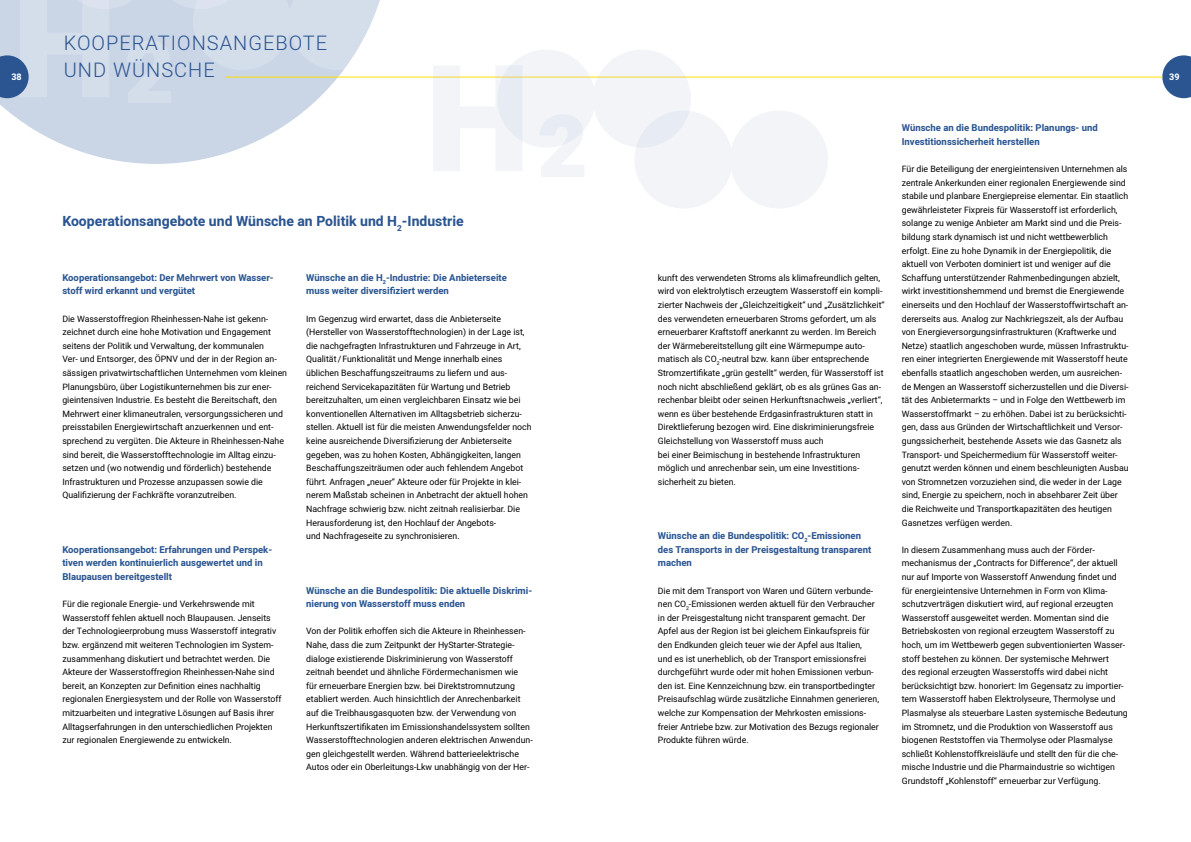
<style>
.page{position:relative;width:1191px;height:842px;background:#fff}
.page>*{position:absolute;margin:0;border:0;box-sizing:border-box;transform-origin:0 0}
.t1{font:300 20px/27.2px "Heebo";letter-spacing:.05em;color:#2b5591}
.t2{font:700 14px "Heebo";color:#2b5591}
.t3{font:700 9.5px/13.6px "Heebo";color:#2b5591}
.t4{font:700 9px "Heebo";color:#fff}
.t5{font:8.8px/13.6px "Heebo";color:#000}
</style>
<div class="page">
<svg style="left:0;top:76px;width:391px;height:88px;fill:#cad5e6"></svg>
<svg style="left:0;top:0;width:386px;height:103px;background:#cfd8e7"></svg>
<svg style="left:1162px;top:55px;width:29px;height:43px"></svg>
<hr style="left:225px;top:77px;width:937px;height:1px;background:#fd0">
<svg style="left:433px;top:66px;width:151px;height:111px"></svg>
<div style="left:497px;top:50px;width:98px;height:98px;background:#f2f4f8;border-radius:50%"></div>
<div style="left:593px;top:50px;width:98px;height:98px;background:#f2f4f8;border-radius:50%"></div>
<div style="left:634px;top:111px;width:98px;height:98px;background:#f2f4f8;border-radius:50%"></div>
<div style="left:730px;top:111px;width:98px;height:98px;background:#f2f4f8;border-radius:50%"></div>
<h1 class="t1" style="left:64px;top:29px;width:265px">KOOPERATIONSANGEBOTE<br>UND WÜNSCHE</h1>
<p class="t4" style="left:11px;top:70px;width:12px">38</p>
<p class="t4" style="left:1169px;top:70px;width:12px">39</p>
<h2 class="t2" style="left:62px;top:212px;width:403px">Kooperationsangebote und Wünsche an Politik und H<sub>2</sub>-Industrie</h2>
<p class="t3" style="left:62px;top:271px;width:213px">Kooperationsangebot: Der Mehrwert von Wasser&shy;stoff wird erkannt und vergütet</p>
<p class="t5" style="left:62px;top:312px;width:226px">Die Wasserstoffregion Rheinhessen-Nahe ist gekenn&shy;zeichnet durch eine hohe Motivation und Engagement seitens der Politik und Verwaltung, der kommunalen<br>Ver- und Entsorger, des ÖPNV und der in der Region an&shy;sässigen privatwirtschaftlichen Unternehmen vom kleinen Planungsbüro, über Logistikunternehmen bis zur ener&shy;gieintensiven Industrie. Es besteht die Bereitschaft, den Mehrwert einer klimaneutralen, versorgungssicheren und preisstabilen Energiewirtschaft anzuerkennen und ent&shy;sprechend zu vergüten. Die Akteure in Rheinhessen-Nahe sind bereit, die Wasserstofftechnologie im Alltag einzu&shy;setzen und (wo notwendig und förderlich) bestehende Infrastrukturen und Prozesse anzupassen sowie die Qualifizierung der Fachkräfte voranzutreiben.</p>
<p class="t3" style="left:62px;top:543px;width:210px">Kooperationsangebot: Erfahrungen und Perspek&shy;tiven werden kontinuierlich ausgewertet und in<br>Blaupausen bereitgestellt</p>
<p class="t5" style="left:62px;top:597px;width:221px">Für die regionale Energie- und Verkehrswende mit Wasserstoff fehlen aktuell noch Blaupausen. Jenseits der Technologieerprobung muss Wasserstoff integrativ bzw. ergänzend mit weiteren Technologien im System&shy;zusammenhang diskutiert und betrachtet werden. Die Akteure der Wasserstoffregion Rheinhessen-Nahe sind bereit, an Konzepten zur Definition eines nachhaltig regionalen Energiesystem und der Rolle von Wasserstoff mitzuarbeiten und integrative Lösungen auf Basis ihrer Alltagserfahrungen in den unterschiedlichen Projekten zur regionalen Energiewende zu entwickeln.</p>
<p class="t3" style="left:306px;top:271px;width:202px">Wünsche an die H<sub>2</sub>-Industrie: Die Anbieterseite muss weiter diversifiziert werden</p>
<p class="t5" style="left:306px;top:312px;width:227px">Im Gegenzug wird erwartet, dass die Anbieterseite (Hersteller von Wasserstofftechnologien) in der Lage ist, die nachgefragten Infrastrukturen und Fahrzeuge in Art, Qualität /Funktionalität und Menge innerhalb eines üblichen Beschaffungszeitraums zu liefern und aus&shy;reichend Servicekapazitäten für Wartung und Betrieb bereitzuhalten, um einen vergleichbaren Einsatz wie bei konventionellen Alternativen im Alltagsbetrieb sicherzu&shy;stellen. Aktuell ist für die meisten Anwendungsfelder noch keine ausreichende Diversifizierung der Anbieterseite gegeben, was zu hohen Kosten, Abhängigkeiten, langen Beschaffungszeiträumen oder auch fehlendem Angebot führt. Anfragen „neuer“ Akteure oder für Projekte in klei&shy;nerem Maßstab scheinen in Anbetracht der aktuell hohen Nachfrage schwierig bzw. nicht zeitnah realisierbar. Die Herausforderung ist, den Hochlauf der Angebots-<br>und Nachfrageseite zu synchronisieren.</p>
<p class="t3" style="left:306px;top:584px;width:227px">Wünsche an die Bundespolitik: Die aktuelle Diskrimi&shy;nierung von Wasserstoff muss enden</p>
<p class="t5" style="left:306px;top:624px;width:228px">Von der Politik erhoffen sich die Akteure in Rheinhessen-Nahe, dass die zum Zeitpunkt der HyStarter-Strategie&shy;dialoge existierende Diskriminierung von Wasserstoff zeitnah beendet und ähnliche Fördermechanismen wie<br>für erneuerbare Energien bzw. bei Direktstromnutzung etabliert werden. Auch hinsichtlich der Anrechenbarkeit auf die Treibhausgasquoten bzw. der Verwendung von Herkunftszertifikaten im Emissionshandelssystem sollten Wasserstofftechnologien anderen elektrischen Anwendun&shy;gen gleichgestellt werden. Während batterieelektrische Autos oder ein Oberleitungs-Lkw unabhängig von der Her-</p>
<p class="t5" style="left:658px;top:271px;width:228px">kunft des verwendeten Stroms als klimafreundlich gelten, wird von elektrolytisch erzeugtem Wasserstoff ein kompli&shy;zierter Nachweis der „Gleichzeitigkeit“ und „Zusätzlichkeit“ des verwendeten erneuerbaren Stroms gefordert, um als erneuerbarer Kraftstoff anerkannt zu werden. Im Bereich der Wärmebereitstellung gilt eine Wärmepumpe auto&shy;matisch als CO<sub>2</sub>-neutral bzw. kann über entsprechende Stromzertifikate „grün gestellt“ werden, für Wasserstoff ist noch nicht abschließend geklärt, ob es als grünes Gas an&shy;rechenbar bleibt oder seinen Herkunftsnachweis „verliert“, wenn es über bestehende Erdgasinfrastrukturen statt in Direktlieferung bezogen wird. Eine diskriminierungsfreie Gleichstellung von Wasserstoff muss auch<br>bei einer Beimischung in bestehende Infrastrukturen möglich und anrechenbar sein, um eine Investitions&shy;sicherheit zu bieten.</p>
<p class="t3" style="left:658px;top:529px;width:215px">Wünsche an die Bundespolitik: CO<sub>2</sub>-Emissionen des Transports in der Preisgestaltung transparent machen</p>
<p class="t5" style="left:658px;top:584px;width:223px">Die mit dem Transport von Waren und Gütern verbunde&shy;nen CO<sub>2</sub>-Emissionen werden aktuell für den Verbraucher in der Preisgestaltung nicht transparent gemacht. Der Apfel aus der Region ist bei gleichem Einkaufspreis für den Endkunden gleich teuer wie der Apfel aus Italien,<br>und es ist unerheblich, ob der Transport emissionsfrei durchgeführt wurde oder mit hohen Emissionen verbun&shy;den ist. Eine Kennzeichnung bzw. ein transportbedingter Preisaufschlag würde zusätzliche Einnahmen generieren, welche zur Kompensation der Mehrkosten emissions&shy;freier Antriebe bzw. zur Motivation des Bezugs regionaler Produkte führen würde.</p>
<p class="t3" style="left:901px;top:121px;width:198px">Wünsche an die Bundespolitik: Planungs- und<br>Investitionssicherheit herstellen</p>
<p class="t5" style="left:901px;top:162px;width:228px">Für die Beteiligung der energieintensiven Unternehmen als zentrale Ankerkunden einer regionalen Energiewende sind stabile und planbare Energiepreise elementar. Ein staatlich gewährleisteter Fixpreis für Wasserstoff ist erforderlich, solange zu wenige Anbieter am Markt sind und die Preis&shy;bildung stark dynamisch ist und nicht wettbewerblich erfolgt. Eine zu hohe Dynamik in der Energiepolitik, die aktuell von Verboten dominiert ist und weniger auf die Schaffung unterstützender Rahmenbedingungen abzielt, wirkt investitionshemmend und bremst die Energiewende einerseits und den Hochlauf der Wasserstoffwirtschaft an&shy;dererseits aus. Analog zur Nachkriegszeit, als der Aufbau von Energieversorgungsinfrastrukturen (Kraftwerke und Netze) staatlich angeschoben wurde, müssen Infrastruktu&shy;ren einer integrierten Energiewende mit Wasserstoff heute ebenfalls staatlich angeschoben werden, um ausreichen&shy;de Mengen an Wasserstoff sicherzustellen und die Diversi&shy;tät des Anbietermarkts – und in Folge den Wettbewerb im Wasserstoffmarkt – zu erhöhen. Dabei ist zu berücksichti&shy;gen, dass aus Gründen der Wirtschaftlichkeit und Versor&shy;gungssicherheit, bestehende Assets wie das Gasnetz als Transport- und Speichermedium für Wasserstoff weiter&shy;genutzt werden können und einem beschleunigten Ausbau von Stromnetzen vorzuziehen sind, die weder in der Lage sind, Energie zu speichern, noch in absehbarer Zeit über die Reichweite und Transportkapazitäten des heutigen Gasnetzes verfügen werden.</p>
<p class="t5" style="left:901px;top:543px;width:228px">In diesem Zusammenhang muss auch der Förder&shy;mechanismus der „Contracts for Difference“, der aktuell nur auf Importe von Wasserstoff Anwendung findet und für energieintensive Unternehmen in Form von Klima&shy;schutzverträgen diskutiert wird, auf regional erzeugten Wasserstoff ausgeweitet werden. Momentan sind die Betriebskosten von regional erzeugtem Wasserstoff zu hoch, um im Wettbewerb gegen subventionierten Wasser&shy;stoff bestehen zu können. Der systemische Mehrwert<br>des regional erzeugten Wasserstoffs wird dabei nicht berücksichtigt bzw. honoriert: Im Gegensatz zu importier&shy;tem Wasserstoff haben Elektrolyseure, Thermolyse und Plasmalyse als steuerbare Lasten systemische Bedeutung im Stromnetz, und die Produktion von Wasserstoff aus biogenen Reststoffen via Thermolyse oder Plasmalyse schließt Kohlenstoffkreisläufe und stellt den für die che&shy;mische Industrie und die Pharmaindustrie so wichtigen Grundstoff „Kohlenstoff“ erneuerbar zur Verfügung.</p>
</div>
